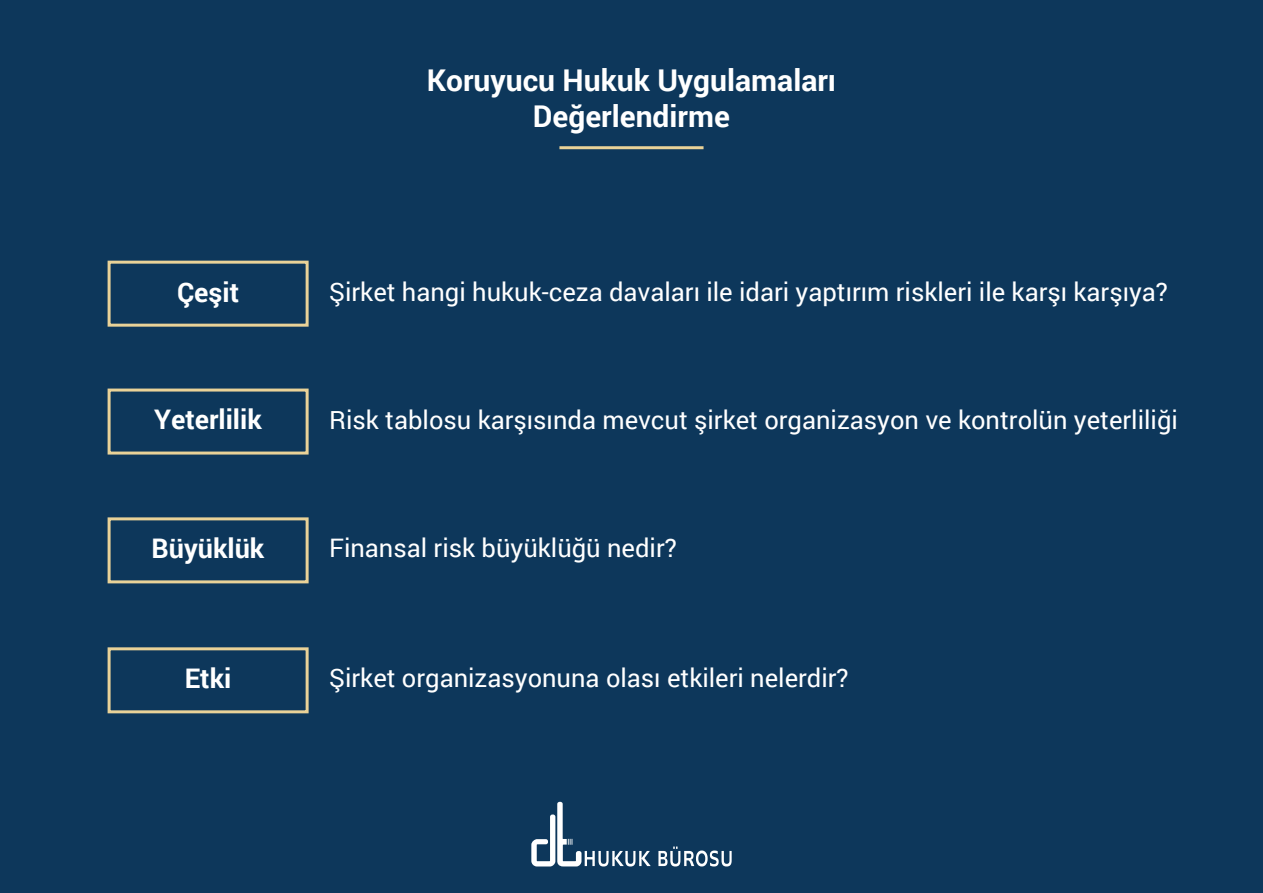
<style>
.page{position:relative;width:1263px;height:893px;background:#0d375b}
.page>*{position:absolute;margin:0;border:0;box-sizing:border-box;transform-origin:0 0}
.t1{font:700 30px/36px "Roboto";color:#fff;text-align:center}
.t2{font:700 27px "Roboto";color:#fff}
.t3{font:25.5px "Roboto";color:#fff}
</style>
<div class="page">
<hr style="left:559px;top:146px;width:144px;height:3px;background:#e9d298">
<div style="left:108px;top:261px;width:201px;height:66px;border:3px solid #e9d298"></div>
<div style="left:108px;top:389px;width:201px;height:66px;border:3px solid #e9d298"></div>
<div style="left:108px;top:517px;width:201px;height:66px;border:3px solid #e9d298"></div>
<div style="left:108px;top:647px;width:201px;height:66px;border:3px solid #e9d298"></div>
<svg style="left:531px;top:801px;width:201px;height:65px"></svg>
<p class="t1" style="left:427px;top:61px;width:411px">Koruyucu Hukuk Uygulamaları<br>Değerlendirme</p>
<p class="t2" style="left:177px;top:273px;width:64px">Çeşit</p>
<p class="t3" style="left:329px;top:274px;width:840px">Şirket hangi hukuk-ceza davaları ile idari yaptırım riskleri ile karşı karşıya?</p>
<p class="t2" style="left:154px;top:401px;width:109px">Yeterlilik</p>
<p class="t3" style="left:329px;top:402px;width:850px">Risk tablosu karşısında mevcut şirket organizasyon ve kontrolün yeterliliği</p>
<p class="t2" style="left:151px;top:530px;width:114px">Büyüklük</p>
<p class="t3" style="left:329px;top:530px;width:349px">Finansal risk büyüklüğü nedir?</p>
<p class="t2" style="left:185px;top:660px;width:48px">Etki</p>
<p class="t3" style="left:329px;top:660px;width:521px">Şirket organizasyonuna olası etkileri nelerdir?</p>
</div>
